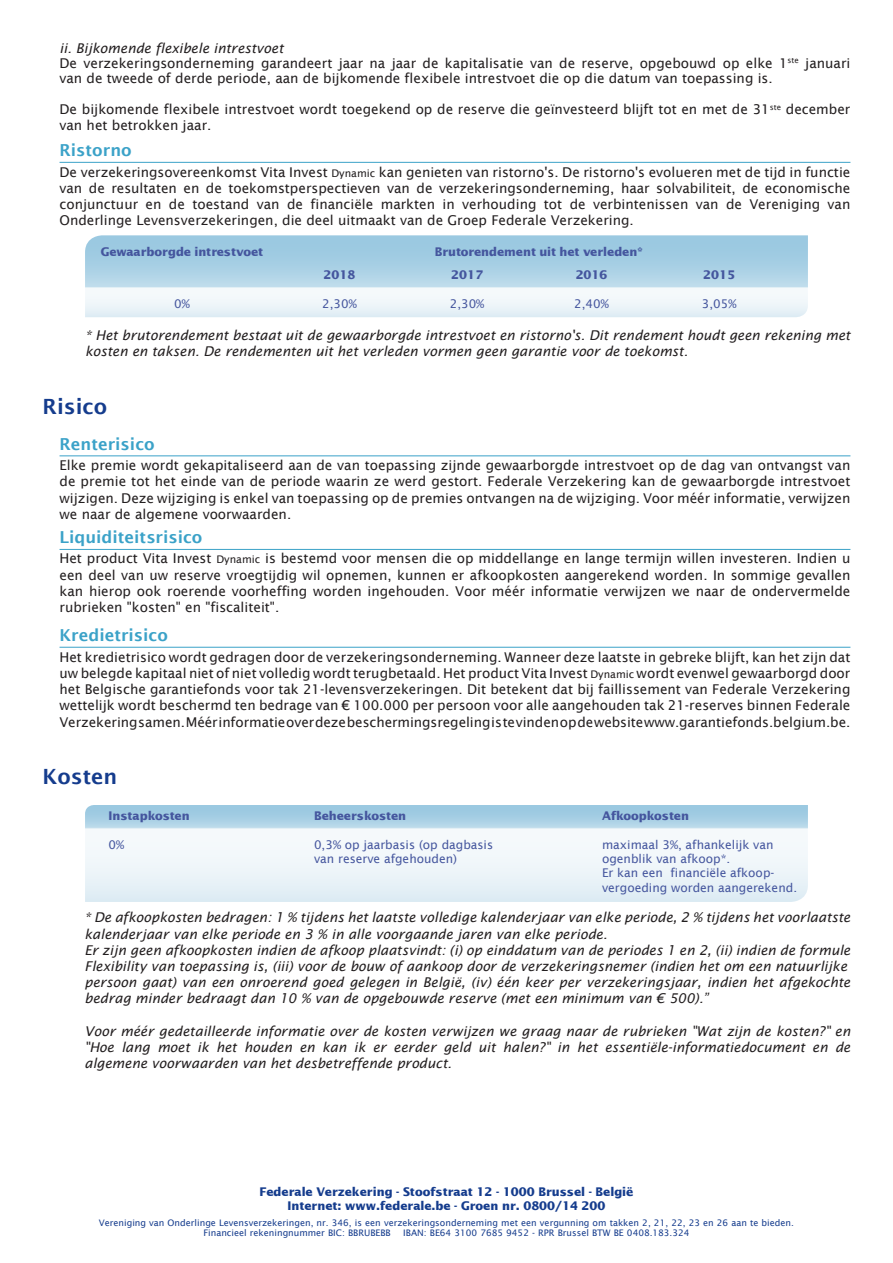
<style>
.page{position:relative;width:893px;height:1263px;background:#fff}
.page>*{position:absolute;margin:0;border:0;box-sizing:border-box;transform-origin:0 0}
.t1{font:600 21px "Lucida Sans";color:#153c8d}
.t2{font:600 16.5px "Lucida Sans";color:#3ba2c8}
.t3{font:13.5px/16.2px "Lucida Sans";color:#231f20;text-align:justify}
.t4{font:italic 13.5px/16.2px "Lucida Sans";color:#231f20}
.t5{font:12px "Lucida Sans";color:#45569e}
.t6{font:700 12px "Lucida Sans";color:#45569e}
.address{font:700 12px "Lucida Sans";color:#153c8d}
.address_small{font:9px "Lucida Sans";color:#153c8d}
.s1{font-size:10.5px}
</style>
<div class="page">
<svg style="left:85px;top:235px;width:723px;height:82px"></svg>
<svg style="left:85px;top:805px;width:723px;height:22px;background:#a5cee3"></svg>
<svg style="left:85px;top:827px;width:723px;height:75px;fill:#eff6f9"></svg>
<hr style="left:60px;top:162px;width:790px;height:1px;background:#3ba2c8">
<hr style="left:60px;top:455px;width:790px;height:1px;background:#3ba2c8">
<hr style="left:60px;top:549px;width:790px;height:1px;background:#3ba2c8">
<hr style="left:60px;top:647px;width:790px;height:1px;background:#3ba2c8">
<p class="t4" style="left:60px;top:40px;width:226px">ii. Bijkomende flexibele intrestvoet</p>
<p class="t3" style="left:60px;top:55px;width:792px">De verzekeringsonderneming garandeert jaar na jaar de kapitalisatie van de reserve, opgebouwd op elke 1<sup>ste</sup> januari</p>
<p class="t3" style="left:60px;top:70px;width:715px">van de tweede of derde periode, aan de bijkomende flexibele intrestvoet die op die datum van toepassing is.</p>
<p class="t3" style="left:60px;top:101px;width:792px">De bijkomende flexibele intrestvoet wordt toegekend op de reserve die geïnvesteerd blijft tot en met de 31<sup>ste</sup> december van het betrokken jaar.</p>
<p class="t2" style="left:60px;top:141px;width:74px">Ristorno</p>
<p class="t3" style="left:60px;top:164px;width:792px">De verzekeringsovereenkomst Vita Invest <span class="s1">Dynamic</span> kan genieten van ristorno's. De ristorno's evolueren met de tijd in functie van de resultaten en de toekomstperspectieven van de verzekeringsonderneming, haar solvabiliteit, de economische conjunctuur en de toestand van de financiële markten in verhouding tot de verbintenissen van de Vereniging van Onderlinge Levensverzekeringen, die deel uitmaakt van de Groep Federale Verzekering.</p>
<p class="t6" style="left:101px;top:244px;width:164px">Gewaarborgde intrestvoet</p>
<p class="t6" style="left:435px;top:244px;width:209px">Brutorendement uit het verleden*</p>
<p class="t6" style="left:324px;top:267px;width:33px">2018</p>
<p class="t6" style="left:451px;top:267px;width:33px">2017</p>
<p class="t6" style="left:576px;top:267px;width:33px">2016</p>
<p class="t6" style="left:703px;top:267px;width:33px">2015</p>
<p class="t5" style="left:174px;top:296px;width:17px">0%</p>
<p class="t5" style="left:322px;top:296px;width:36px">2,30%</p>
<p class="t5" style="left:450px;top:296px;width:36px">2,30%</p>
<p class="t5" style="left:574px;top:296px;width:36px">2,40%</p>
<p class="t5" style="left:702px;top:296px;width:36px">3,05%</p>
<p class="t4" style="left:85px;top:327px;width:767px">* Het brutorendement bestaat uit de gewaarborgde intrestvoet en ristorno's. Dit rendement houdt geen rekening met kosten en taksen. De rendementen uit het verleden vormen geen garantie voor de toekomst.</p>
<p class="t1" style="left:43px;top:394px;width:66px">Risico</p>
<p class="t2" style="left:60px;top:434px;width:97px">Renterisico</p>
<p class="t3" style="left:60px;top:457px;width:792px">Elke premie wordt gekapitaliseerd aan de van toepassing zijnde gewaarborgde intrestvoet op de dag van ontvangst van de premie tot het einde van de periode waarin ze werd gestort. Federale Verzekering kan de gewaarborgde intrestvoet wijzigen. Deze wijziging is enkel van toepassing op de premies ontvangen na de wijziging. Voor méér informatie, verwijzen we naar de algemene voorwaarden.</p>
<p class="t2" style="left:60px;top:528px;width:144px">Liquiditeitsrisico</p>
<p class="t3" style="left:60px;top:550px;width:792px">Het product Vita Invest <span class="s1">Dynamic</span> is bestemd voor mensen die op middellange en lange termijn willen investeren. Indien u een deel van uw reserve vroegtijdig wil opnemen, kunnen er afkoopkosten aangerekend worden. In sommige gevallen kan hierop ook roerende voorheffing worden ingehouden. Voor méér informatie verwijzen we naar de ondervermelde rubrieken "kosten" en "fiscaliteit".</p>
<p class="t2" style="left:60px;top:626px;width:110px">Kredietrisico</p>
<p class="t3" style="left:60px;top:649px;width:792px">Het kredietrisico wordt gedragen door de verzekeringsonderneming. Wanneer deze laatste in gebreke blijft, kan het zijn dat uw belegde kapitaal niet of niet volledig wordt terugbetaald. Het product Vita Invest <span class="s1">Dynamic</span> wordt evenwel gewaarborgd door het Belgische garantiefonds voor tak 21-levensverzekeringen. Dit betekent dat bij faillissement van Federale Verzekering wettelijk wordt beschermd ten bedrage van € 100.000 per persoon voor alle aangehouden tak 21-reserves binnen Federale Verzekering samen. Méér informatie over deze beschermingsregeling is te vinden op de website www.garantiefonds.belgium.be.</p>
<p class="t1" style="left:43px;top:765px;width:76px">Kosten</p>
<p class="t6" style="left:109px;top:808px;width:83px">Instapkosten</p>
<p class="t6" style="left:314px;top:808px;width:94px">Beheerskosten</p>
<p class="t6" style="left:602px;top:808px;width:88px">Afkoopkosten</p>
<p class="t5" style="left:109px;top:837px;width:17px">0%</p>
<p class="t5" style="left:314px;top:837px;width:181px">0,3% op jaarbasis (op dagbasis</p>
<p class="t5" style="left:602px;top:837px;width:173px">maximaal 3%, afhankelijk van</p>
<p class="t5" style="left:314px;top:852px;width:145px">van reserve afgehouden)</p>
<p class="t5" style="left:602px;top:852px;width:130px">ogenblik van afkoop*.</p>
<p class="t5" style="left:602px;top:866px;width:174px">Er kan een financiële afkoop-</p>
<p class="t5" style="left:602px;top:881px;width:197px">vergoeding worden aangerekend.</p>
<p class="t4" style="left:85px;top:909px;width:767px">* De afkoopkosten bedragen: 1 % tijdens het laatste volledige kalenderjaar van elke periode, 2 % tijdens het voorlaatste</p>
<p class="t4" style="left:85px;top:926px;width:524px">kalenderjaar van elke periode en 3 % in alle voorgaande jaren van elke periode.</p>
<p class="t4" style="left:85px;top:942px;width:767px">Er zijn geen afkoopkosten indien de afkoop plaatsvindt: (i) op einddatum van de periodes 1 en 2, (ii) indien de formule</p>
<p class="t4" style="left:85px;top:958px;width:764px">Flexibility van toepassing is, (iii) voor de bouw of aankoop door de verzekeringsnemer (indien het om een natuurlijke</p>
<p class="t4" style="left:85px;top:974px;width:767px">persoon gaat) van een onroerend goed gelegen in België, (iv) één keer per verzekeringsjaar, indien het afgekochte</p>
<p class="t4" style="left:85px;top:990px;width:625px">bedrag minder bedraagt dan 10 % van de opgebouwde reserve (met een minimum van € 500).”</p>
<p class="t4" style="left:85px;top:1023px;width:767px">Voor méér gedetailleerde informatie over de kosten verwijzen we graag naar de rubrieken "Wat zijn de kosten?" en</p>
<p class="t4" style="left:85px;top:1039px;width:767px">"Hoe lang moet ik het houden en kan ik er eerder geld uit halen?" in het essentiële-informatiedocument en de</p>
<p class="t4" style="left:85px;top:1055px;width:369px">algemene voorwaarden van het desbetreffende product.</p>
<p class="address" style="left:260px;top:1184px;width:375px">Federale Verzekering - Stoofstraat 12 - 1000 Brussel - België</p>
<p class="address" style="left:288px;top:1199px;width:319px">Internet: www.federale.be - Groen nr. 0800/14 200</p>
<p class="address_small" style="left:99px;top:1217px;width:697px">Vereniging van Onderlinge Levensverzekeringen, nr. 346, is een verzekeringsonderneming met een vergunning om takken 2, 21, 22, 23 en 26 aan te bieden.</p>
<p class="address_small" style="left:203px;top:1228px;width:189px">Financieel rekeningnummer BIC: BBRUBEBB</p>
<p class="address_small" style="left:403px;top:1228px;width:288px">IBAN: BE64 3100 7685 9452 - RPR Brussel BTW BE 0408.183.324</p>
</div>
